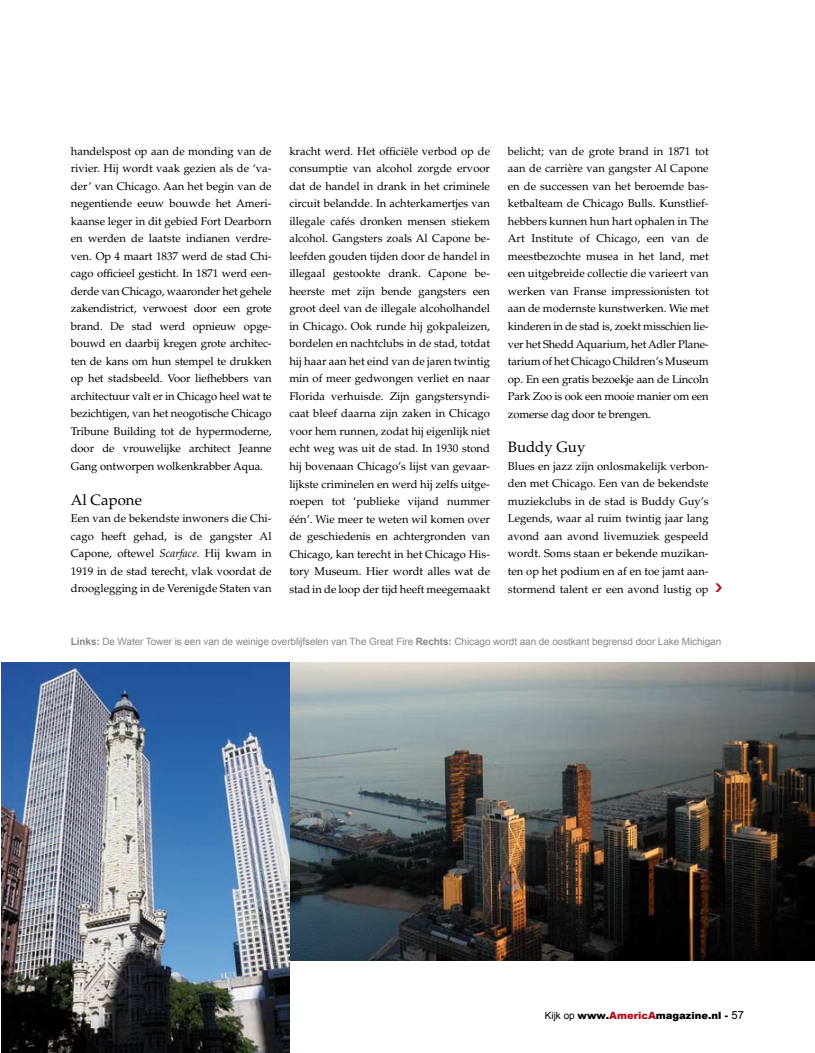
<style>
.page{position:relative;width:815px;height:1053px;background:#fff}
.page>*{position:absolute;margin:0;border:0;box-sizing:border-box;transform-origin:0 0}
.t1{font:15px "Palatino LT Std";color:#000}
.t2{font:11.25px/17.5px "Palatino LT Std";color:#000;text-align:justify}
.t3{font:10px "Arial";letter-spacing:-.01em;color:#87888a}
.t4{font:900 10px "Arial";color:#000}
.s1{font-style:italic}
.s2{font-weight:700}
.s3{font-weight:400}
.s4{color:#b40b1a}
.s5{font-weight:400;font-size:11.25px}
</style>
<div class="page">
<img style="left:289px;top:662px;width:526px;height:298px">
<img style="left:1px;top:662px;width:288px;height:390px">
<p class="t2" style="left:71px;top:142px;width:202px">handelspost op aan de monding van de rivier. Hij wordt vaak gezien als de ‘va&shy;der’ van Chicago. Aan het begin van de negentiende eeuw bouwde het Ameri&shy;kaanse leger in dit gebied Fort Dearborn en werden de laatste indianen verdre&shy;ven. Op 4 maart 1837 werd de stad Chi&shy;cago officieel gesticht. In 1871 werd een&shy;derde van Chicago, waaronder het gehele zakendistrict, verwoest door een grote brand. De stad werd opnieuw opge&shy;bouwd en daarbij kregen grote architec&shy;ten de kans om hun stempel te drukken op het stadsbeeld. Voor liefhebbers van architectuur valt er in Chicago heel wat te bezichtigen, van het neogotische Chicago Tribune Building tot de hypermoderne, door de vrouwelijke architect Jeanne Gang ontworpen wolkenkrabber Aqua.</p>
<p class="t1" style="left:71px;top:491px;width:73px">Al Capone</p>
<p class="t2" style="left:71px;top:510px;width:202px">Een van de bekendste inwoners die Chi&shy;cago heeft gehad, is de gangster Al Capone, oftewel <span class="s1">Scarface</span>. Hij kwam in 1919 in de stad terecht, vlak voordat de drooglegging in de Verenigde Staten van</p>
<p class="t2" style="left:289px;top:142px;width:202px">kracht werd. Het officiële verbod op de consumptie van alcohol zorgde ervoor dat de handel in drank in het criminele circuit belandde. In achterkamertjes van illegale cafés dronken mensen stiekem alcohol. Gangsters zoals Al Capone be&shy;leefden gouden tijden door de handel in illegaal gestookte drank. Capone be&shy;heerste met zijn bende gangsters een groot deel van de illegale alcoholhandel in Chicago. Ook runde hij gokpaleizen, bordelen en nachtclubs in de stad, totdat hij haar aan het eind van de jaren twintig min of meer gedwongen verliet en naar Florida verhuisde. Zijn gangstersyndi&shy;caat bleef daarna zijn zaken in Chicago voor hem runnen, zodat hij eigenlijk niet echt weg was uit de stad. In 1930 stond hij bovenaan Chicago’s lijst van gevaar&shy;lijkste criminelen en werd hij zelfs uitge&shy;roepen tot ‘publieke vijand nummer één’. Wie meer te weten wil komen over de geschiedenis en achtergronden van Chicago, kan terecht in het Chicago His&shy;tory Museum. Hier wordt alles wat de stad in de loop der tijd heeft meegemaakt</p>
<p class="t2" style="left:508px;top:142px;width:202px">belicht; van de grote brand in 1871 tot aan de carrière van gangster Al Capone en de successen van het beroemde bas&shy;ketbalteam de Chicago Bulls. Kunstlief&shy;hebbers kunnen hun hart ophalen in The Art Institute of Chicago, een van de meestbezochte musea in het land, met een uitgebreide collectie die varieert van werken van Franse impressionisten tot aan de modernste kunstwerken. Wie met kinderen in de stad is, zoekt misschien lie&shy;ver het Shedd Aquarium, het Adler Plane&shy;tarium of het Chicago Children’s Museum op. En een gratis bezoekje aan de Lincoln Park Zoo is ook een mooie manier om een zomerse dag door te brengen.</p>
<p class="t1" style="left:508px;top:438px;width:79px">Buddy Guy</p>
<p class="t2" style="left:508px;top:457px;width:202px">Blues en jazz zijn onlosmakelijk verbon&shy;den met Chicago. Een van de bekendste muziekclubs in de stad is Buddy Guy’s Legends, waar al ruim twintig jaar lang avond aan avond livemuziek gespeeld wordt. Soms staan er bekende muzikan&shy;ten op het podium en af en toe jamt aan&shy;stormend talent er een avond lustig op</p>
<p class="t3" style="left:71px;top:634px;width:652px"><span class="s2">Links:</span> De Water Tower is een van de weinige overblijfselen van The Great Fire <span class="s2">Rechts:</span> Chicago wordt aan de oostkant begrensd door Lake Michigan</p>
<p class="t4" style="left:545px;top:1009px;width:201px"><span class="s3">Kijk op</span> www.<span class="s4">AmericA</span>magazine.nl - <span class="s5">57</span></p>
</div>
